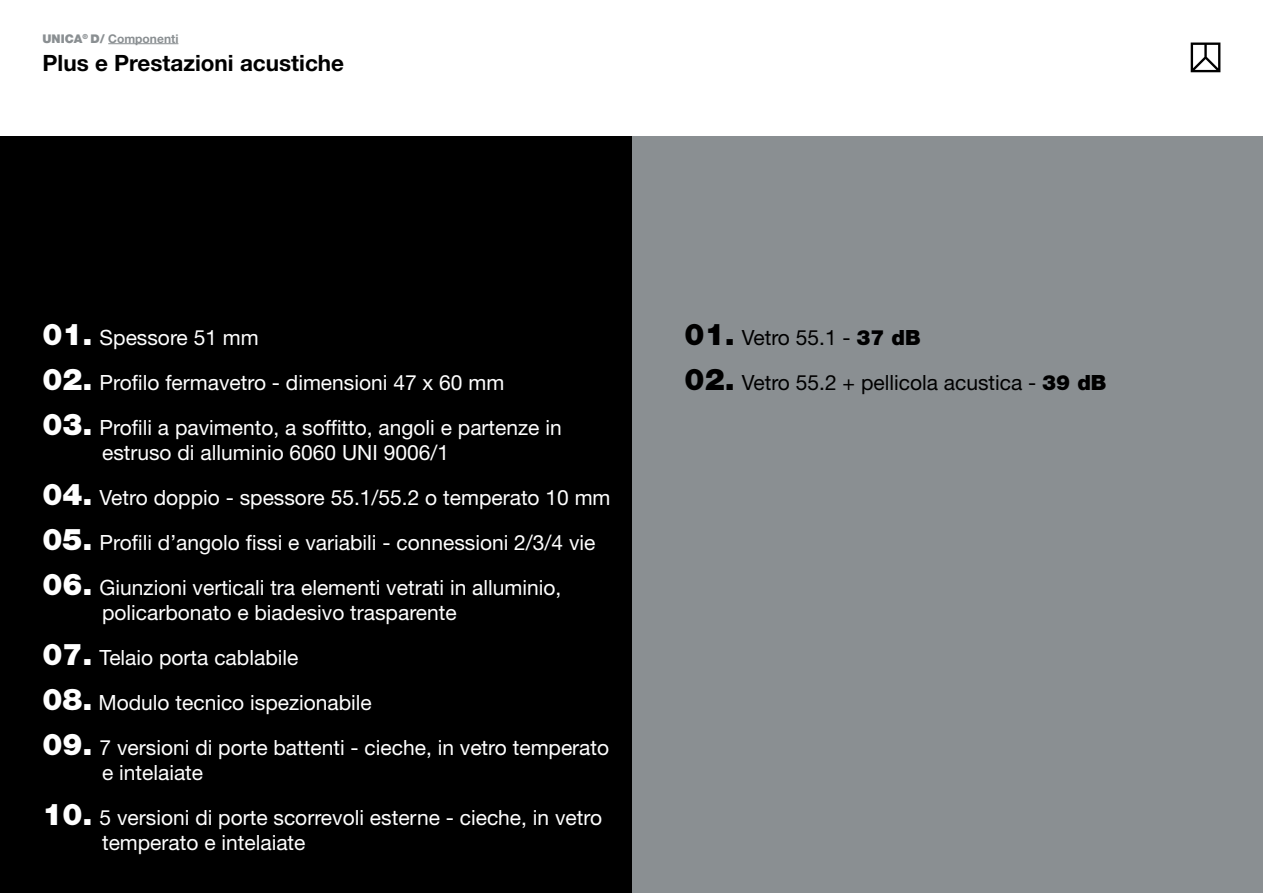
<style>
.page{position:relative;width:1263px;height:893px;background:#fff}
.page>*{position:absolute;margin:0;border:0;box-sizing:border-box;transform-origin:0 0}
.t1{font:700 22.5px "Helvetica Neue LT Std";color:#000}
.t2{font:21px/25.2px "Helvetica Neue LT Std";color:#fff}
.t3{font:21px "Helvetica Neue LT Std";color:#000}
.t4{font:700 12px "Helvetica Neue LT Std";color:#8a8f92}
.s1{font-weight:900}
.s2{font-weight:900;font-size:30px}
</style>
<div class="page">
<div style="left:631px;top:137px;width:632px;height:756px;background:#8a8f92"></div>
<div style="left:0;top:137px;width:631px;height:756px;background:#000"></div>
<hr style="left:108px;top:43px;width:70px;height:1px;background:#8a8f92">
<svg style="left:1191px;top:43px;width:29px;height:29px"></svg>
<p class="t4" style="left:43px;top:31px;width:137px"><span class="s1">UNICA</span><sup>®</sup> <span class="s1">D/</span> Componenti</p>
<p class="t1" style="left:43px;top:49px;width:303px">Plus e Prestazioni acustiche</p>
<p class="t2" style="left:43px;top:324px;width:218px"><span class="s2">01.</span> Spessore 51 mm</p>
<p class="t2" style="left:43px;top:369px;width:463px"><span class="s2">02.</span> Profilo fermavetro - dimensioni 47 x 60 mm</p>
<p class="t2" style="left:102px;top:414px;width:461px;text-indent:-60px"><span class="s2">03.</span> Profili a pavimento, a soffitto, angoli e partenze in estruso di alluminio 6060 UNI 9006/1</p>
<p class="t2" style="left:43px;top:484px;width:569px"><span class="s2">04.</span> Vetro doppio - spessore 55.1/55.2 o temperato 10 mm</p>
<p class="t2" style="left:43px;top:529px;width:554px"><span class="s2">05.</span> Profili d’angolo fissi e variabili - connessioni 2/3/4 vie</p>
<p class="t2" style="left:102px;top:574px;width:461px;text-indent:-60px"><span class="s2">06.</span> Giunzioni verticali tra elementi vetrati in alluminio, policarbonato e biadesivo trasparente</p>
<p class="t2" style="left:43px;top:645px;width:257px"><span class="s2">07.</span> Telaio porta cablabile</p>
<p class="t2" style="left:43px;top:690px;width:331px"><span class="s2">08.</span> Modulo tecnico ispezionabile</p>
<p class="t2" style="left:102px;top:735px;width:509px;text-indent:-60px"><span class="s2">09.</span> 7 versioni di porte battenti - cieche, in vetro temperato e intelaiate</p>
<p class="t2" style="left:102px;top:805px;width:502px;text-indent:-60px"><span class="s2">10.</span> 5 versioni di porte scorrevoli esterne - cieche, in vetro temperato e intelaiate</p>
<p class="t3" style="left:685px;top:325px;width:238px"><span class="s2">01.</span> Vetro 55.1 - <span class="s1">37 dB</span></p>
<p class="t3" style="left:685px;top:370px;width:423px"><span class="s2">02.</span> Vetro 55.2 + pellicola acustica - <span class="s1">39 dB</span></p>
</div>
